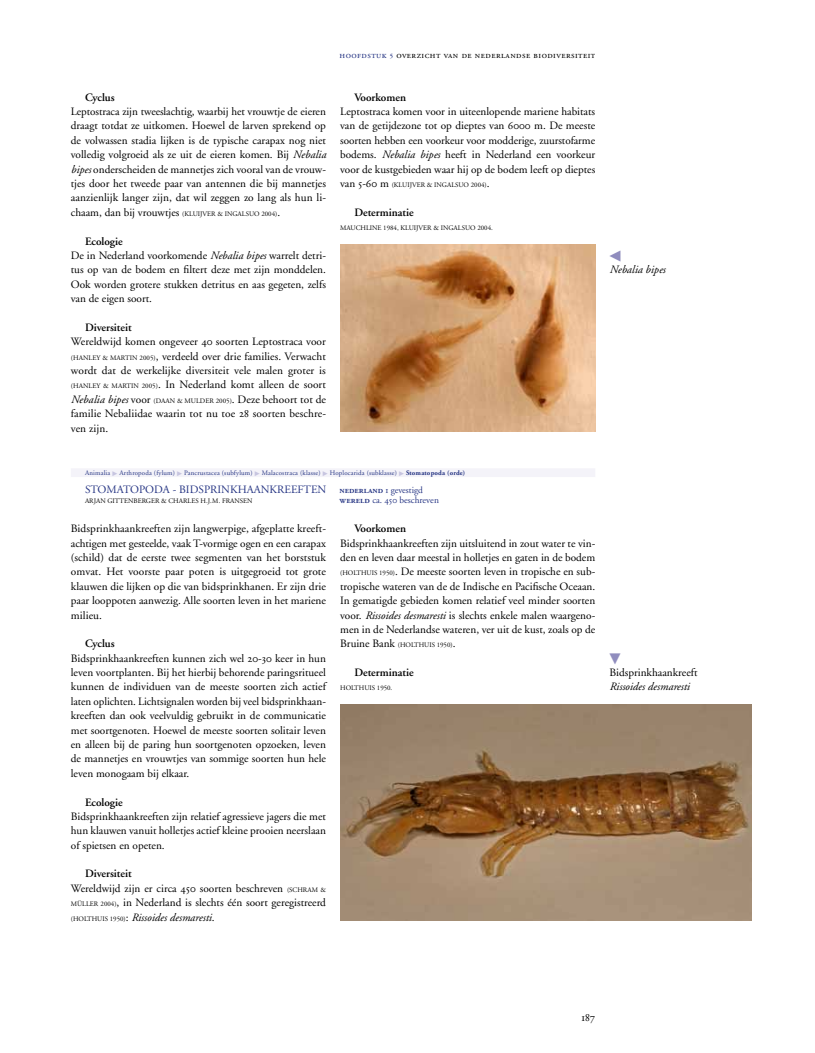
<style>
.page{position:relative;width:815px;height:1053px;background:#fff}
.page>*{position:absolute;margin:0;border:0;box-sizing:border-box;transform-origin:0 0}
.t1{font:11.25px/14.4px "Adobe Garamond";color:#000;text-align:justify}
.t2{font:600 11.25px "Adobe Garamond";color:#000}
.t3{font:11.25px "Adobe Garamond";color:#253483}
.t4{font:italic 11.25px "Adobe Garamond";color:#000}
.t5{font:11.25px "Universal Std Newswith Comm Pi";color:#908dbe}
.t6{font:9.38px "Adobe Garamond Pro";letter-spacing:.05em;color:#000}
.t7{font:9.38px "Adobe Garamond";color:#253483}
.t8{font:6.88px "Adobe Garamond";letter-spacing:.09em;color:#000}
.t9{font:6.88px "Adobe Garamond";letter-spacing:.025em;color:#253483}
.t10{font:6.88px "Adobe Garamond";letter-spacing:.215em;color:#000}
.s1{color:#253483}
.s2{font-weight:600;font-size:6.5px;color:#253483}
.s3{font-style:italic}
.s4{font-size:6.88px}
.s5{font-size:11.25px}
.s6{font-weight:600}
.s7{font-family:"Adobe Garamond Exp"}
.s8{font-family:"Adobe Garamond Exp";font-size:11.25px}
.s9{font-family:"Universal Std Newswith Comm Pi";font-size:5px;color:#c7c5e0}
.s10{font-family:"Adobe Garamond Pro";font-weight:700}
.s11{font-family:"Adobe Garamond Exp";font-weight:600;font-size:9.38px}
.s12{font-family:"Adobe Garamond Exp";font-size:9.38px}
.s13{font-size:9.38px}
.s14{font-family:"Adobe Garamond Exp";font-weight:600}
</style>
<div class="page">
<img style="left:340px;top:244px;width:255px;height:187px">
<div style="left:71px;top:468px;width:524px;height:9px;background:#f4f3f9"></div>
<img style="left:340px;top:704px;width:411px;height:216px">
<p class="t6" style="left:339px;top:49px;width:257px"><span class="s1">hoofdstuk</span> <span class="s2">5</span> overzicht van de nederlandse biodiversiteit</p>
<p class="t2" style="left:85px;top:91px;width:31px">Cyclus</p>
<p class="t1" style="left:71px;top:105px;width:257px">Leptostraca zijn tweeslachtig, waarbij het vrouwtje de eieren draagt totdat ze uitkomen. Hoewel de larven sprekend op de volwassen stadia lijken is de typische carapax nog niet volledig volgroeid als ze uit de eieren komen. Bij <span class="s3">Nebalia bipes</span> onderscheiden de mannetjes zich vooral van de vrouw&shy;tjes door het tweede paar van antennen die bij mannetjes aanzienlijk langer zijn, dat wil zeggen zo lang als hun li&shy;chaam, dan bij vrouwtjes <span class="s4">(kluijver &amp; inga</span></p>
<p class="t8" style="left:242px;top:210px;width:10px">l suo</p>
<p class="t8" style="left:261px;top:210px;width:20px">2004)<span class="s5">.</span></p>
<p class="t1" style="left:71px;top:234px;width:257px;text-align:left;text-indent:14px"><span class="s6">Ecologie<br></span>De in Nederland voorkomende <span class="s3">Nebalia bipes</span> warrelt detri&shy;tus op van de bodem en filtert deze met zijn monddelen.<br>Ook worden grotere stukken detritus en aas gegeten, zelfs van de eigen soort.</p>
<p class="t1" style="left:71px;top:320px;width:257px;text-indent:14px"><span class="s6">Diversiteit<br></span>Wereldwijd komen ongeveer <span class="s7">40</span> soorten Leptostraca voor</p>
<p class="t8" style="left:71px;top:354px;width:9px">(han</p>
<p class="t8" style="left:89px;top:354px;width:28px">ley &amp; mar</p>
<p class="t1" style="left:71px;top:349px;width:257px;text-align:right"><span class="s4">tin 2005)</span>, verdeeld over drie families. Verwacht<br>wordt dat de werkelijke diversiteit vele malen groter is</p>
<p class="t8" style="left:71px;top:382px;width:9px">(han</p>
<p class="t8" style="left:89px;top:382px;width:30px">ley &amp; mar</p>
<p class="t1" style="left:71px;top:378px;width:257px;text-indent:56px"><span class="s4">tin 2005)</span>. In Nederland komt alleen de soort<br><span class="s3">Nebalia bipes</span> voor <span class="s4">(daan</span></p>
<p class="t1" style="left:71px;top:392px;width:257px;text-indent:106px"><span class="s4">&amp; mulder 2005)</span>. Deze behoort tot de familie Nebaliidae waarin tot nu toe <span class="s7">28</span> soorten beschre&shy;ven zijn.</p>
<p class="t2" style="left:354px;top:91px;width:53px">Voorkomen</p>
<p class="t1" style="left:340px;top:105px;width:257px">Leptostraca komen voor in uiteenlopende mariene habitats van de getijdezone tot op dieptes van <span class="s7">6000</span> m. De meeste soorten hebben een voorkeur voor modderige, zuurstofarme bodems. <span class="s3">Nebalia bipes</span> heeft in Nederland een voorkeur voor de kustgebieden waar hij op de bodem leeft op dieptes</p>
<p class="t10" style="left:340px;top:181px;width:103px"><span class="s5">van</span> <span class="s8">5</span><span class="s5">-</span><span class="s8">60</span> <span class="s5">m</span> (kluijver &amp; inga</p>
<p class="t8" style="left:451px;top:181px;width:10px">l suo</p>
<p class="t8" style="left:471px;top:181px;width:20px">2004)<span class="s5">.</span></p>
<p class="t2" style="left:354px;top:206px;width:61px">Determinatie</p>
<p class="t8" style="left:340px;top:224px;width:7px">mauch</p>
<p class="t10" style="left:366px;top:224px;width:83px">line 1984, kluijver &amp; inga</p>
<p class="t8" style="left:458px;top:224px;width:10px">l suo</p>
<p class="t8" style="left:477px;top:224px;width:17px">2004.</p>
<p class="t9" style="left:85px;top:469px;width:382px">Animalia <span class="s9">▶</span> Arthropoda (fylum) <span class="s9">▶</span> Pancrustacea (subfylum) <span class="s9">▶</span> Malacostraca (klasse) <span class="s9">▶</span> Hoplocarida (subklasse) <span class="s9">▶</span> <span class="s10">Stomatopoda (orde)</span></p>
<p class="t3" style="left:85px;top:483px;width:339px">STOMATOPODA - BIDSPRINKHAANKREEFTEN <span class="s11">nederland</span> <span class="s12">1</span> <span class="s13">gevestigd</span></p>
<p class="t8" style="left:85px;top:497px;width:95px">Arjan Gittenb erger &amp; Char</p>
<p class="t8" style="left:188px;top:497px;width:44px">les H.J.M. Frans</p>
<p class="t8" style="left:243px;top:497px;width:9px">en</p>
<p class="t7" style="left:340px;top:495px;width:101px"><span class="s14">wereld</span> ca. <span class="s7">450</span> beschreven</p>
<p class="t2" style="left:354px;top:522px;width:53px">Voorkomen</p>
<p class="t1" style="left:340px;top:536px;width:257px">Bidsprinkhaankreeften zijn uitsluitend in zout water te vin&shy;den en leven daar meestal in holletjes en gaten in de bodem <span class="s4">(holthuis 1950)</span>. De meeste soorten leven in tropische en sub&shy;tropische wateren van de de Indische en Pacifische Oceaan.<br>In gematigde gebieden komen relatief veel minder soorten voor. <span class="s3">Rissoides desmaresti</span> is slechts enkele malen waargeno&shy;men in de Nederlandse wateren, ver uit de kust, zoals op de</p>
<p class="t8" style="left:340px;top:641px;width:117px"><span class="s5">Bruine Bank</span> (holthuis 1950)<span class="s5">.</span></p>
<p class="t2" style="left:354px;top:666px;width:61px">Determinatie</p>
<p class="t8" style="left:340px;top:684px;width:54px">holthuis 1950.</p>
<p class="t1" style="left:71px;top:521px;width:257px">Bidsprinkhaankreeften zijn langwerpige, afgeplatte kreeft&shy;achtigen met gesteelde, vaak T-vormige ogen en een carapax (schild) dat de eerste twee segmenten van het borststuk omvat. Het voorste paar poten is uitgegroeid tot grote klauwen die lijken op die van bidsprinkhanen. Er zijn drie paar looppoten aanwezig. Alle soorten leven in het mariene milieu.</p>
<p class="t1" style="left:71px;top:636px;width:257px;text-align:left;text-indent:14px"><span class="s6">Cyclus<br></span>Bidsprinkhaankreeften kunnen zich wel <span class="s7">20</span>-<span class="s7">30</span> keer in hun leven voortplanten. Bij het hierbij behorende paringsritueel kunnen de individuen van de meeste soorten zich actief laten oplichten. Lichtsignalen worden bij veel bidsprinkhaan&shy;kreeften dan ook veelvuldig gebruikt in de communicatie met soortgenoten. Hoewel de meeste soorten solitair leven en alleen bij de paring hun soortgenoten opzoeken, leven de mannetjes en vrouwtjes van sommige soorten hun hele leven monogaam bij elkaar.</p>
<p class="t2" style="left:85px;top:795px;width:39px">Ecologie</p>
<p class="t1" style="left:71px;top:809px;width:257px">Bidsprinkhaankreeften zijn relatief agressieve jagers die met hun klauwen vanuit holletjes actief kleine prooien neerslaan of spietsen en opeten.</p>
<p class="t1" style="left:71px;top:866px;width:225px;text-indent:14px"><span class="s6">Diversiteit<br></span>Wereldwijd zijn er circa <span class="s7">450</span> soorten beschreven <span class="s4">(schram</span></p>
<p class="t8" style="left:320px;top:885px;width:7px">&amp;</p>
<p class="t1" style="left:71px;top:895px;width:257px"><span class="s4">müller 2004)</span>, in Nederland is slechts één soort geregistreerd <span class="s4">(ho lthuis 1950)</span>: <span class="s3">Rissoides desmaresti</span>.</p>
<p class="t5" style="left:609px;top:250px;width:13px">◀</p>
<p class="t4" style="left:609px;top:264px;width:58px">Nebalia bipes</p>
<p class="t5" style="left:609px;top:653px;width:13px">▼</p>
<p class="t1" style="left:609px;top:665px;width:90px">Bidsprinkhaankreeft</p>
<p class="t4" style="left:609px;top:680px;width:82px">Rissoides desmaresti</p>
</div>
